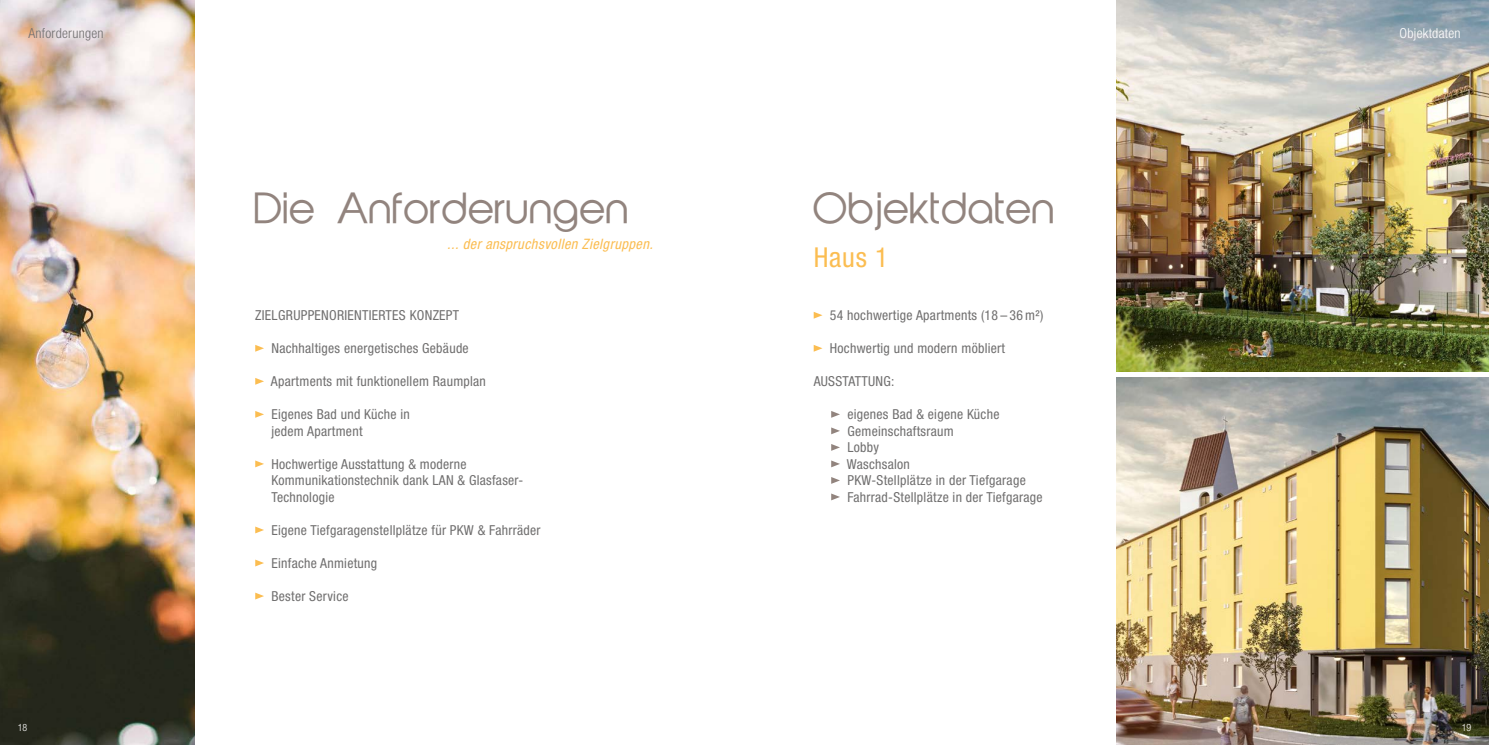
<style>
.page{position:relative;width:1489px;height:745px;background:#fff}
.page>*{position:absolute;margin:0;border:0;box-sizing:border-box;transform-origin:0 0}
.t1{font:40px "Abeatby Kai";color:#92847e}
.t2{font:condensed 27.5px "Helvetica Neue LT Std";color:#fbbd51}
.t3{font:italic condensed 14.38px "Helvetica Neue LT Std";letter-spacing:.03em;color:#fbbd51}
.t4{font:condensed 13.75px/16.5px "Helvetica Neue LT Std";letter-spacing:.02em;color:#706f6f}
.t5{font:300 condensed 13.75px "Helvetica Neue LT Std";letter-spacing:.02em;color:#706f6f}
.t6{font:300 condensed 13.75px "Helvetica Neue LT Std";letter-spacing:.02em;color:#fff}
.t7{font:300 condensed 10px "Helvetica Neue LT Std";color:#fff}
</style>
<div class="page">
<img style="left:0;top:0;width:194px;height:744px">
<svg style="left:255px;top:345px;width:9px;height:6px"></svg>
<svg style="left:255px;top:378px;width:9px;height:6px"></svg>
<svg style="left:255px;top:411px;width:9px;height:6px"></svg>
<svg style="left:255px;top:460px;width:9px;height:7px"></svg>
<svg style="left:255px;top:526px;width:9px;height:7px"></svg>
<svg style="left:255px;top:559px;width:9px;height:7px"></svg>
<svg style="left:255px;top:592px;width:9px;height:7px"></svg>
<svg style="left:813px;top:312px;width:9px;height:6px"></svg>
<svg style="left:813px;top:345px;width:9px;height:6px"></svg>
<svg style="left:831px;top:411px;width:9px;height:6px"></svg>
<svg style="left:831px;top:427px;width:9px;height:7px"></svg>
<svg style="left:831px;top:444px;width:9px;height:6px"></svg>
<svg style="left:831px;top:460px;width:9px;height:7px"></svg>
<svg style="left:831px;top:477px;width:9px;height:6px"></svg>
<svg style="left:831px;top:493px;width:9px;height:7px"></svg>
<img style="left:1116px;top:0;width:372px;height:371px">
<img style="left:1116px;top:377px;width:372px;height:367px">
<p class="t5" style="left:28px;top:25px;width:77px">Anforderungen</p>
<p class="t6" style="left:1399px;top:25px;width:63px">Objektdaten</p>
<h1 class="t1" style="left:255px;top:192px;width:376px">Die Anforderungen</h1>
<p class="t3" style="left:447px;top:235px;width:207px">... der anspruchsvollen Zielgruppen.</p>
<p class="t4" style="left:255px;top:306px;width:205px">ZIELGRUPPENORIENTIERTES KONZEPT</p>
<p class="t4" style="left:271px;top:339px;width:199px">Nachhaltiges energetisches Gebäude</p>
<p class="t4" style="left:271px;top:372px;width:216px">Apartments mit funktionellem Raumplan</p>
<p class="t4" style="left:271px;top:405px;width:140px">Eigenes Bad und Küche in jedem Apartment</p>
<p class="t4" style="left:271px;top:455px;width:253px">Hochwertige Ausstattung &amp; moderne<br>Kommunikationstechnik dank LAN &amp; Glasfaser-<br>Technologie</p>
<p class="t4" style="left:271px;top:521px;width:270px">Eigene Tiefgaragenstellplätze für PKW &amp; Fahrräder</p>
<p class="t4" style="left:271px;top:554px;width:107px">Einfache Anmietung</p>
<p class="t4" style="left:271px;top:587px;width:79px">Bester Service</p>
<h1 class="t1" style="left:813px;top:192px;width:244px">Objektdaten</h1>
<h2 class="t2" style="left:813px;top:241px;width:76px">Haus 1</h2>
<p class="t4" style="left:829px;top:306px;width:215px">54 hochwertige Apartments (18 – 36 m²)</p>
<p class="t4" style="left:829px;top:339px;width:177px">Hochwertig und modern möbliert</p>
<p class="t4" style="left:813px;top:372px;width:82px">AUSSTATTUNG:</p>
<p class="t4" style="left:846px;top:405px;width:197px">eigenes Bad &amp; eigene Küche<br>Gemeinschaftsraum<br>Lobby<br>Waschsalon<br>PKW-Stellplätze in der Tiefgarage<br>Fahrrad-Stellplätze in der Tiefgarage</p>
<p class="t7" style="left:18px;top:721px;width:11px">18</p>
<p class="t7" style="left:1461px;top:721px;width:11px">19</p>
</div>
